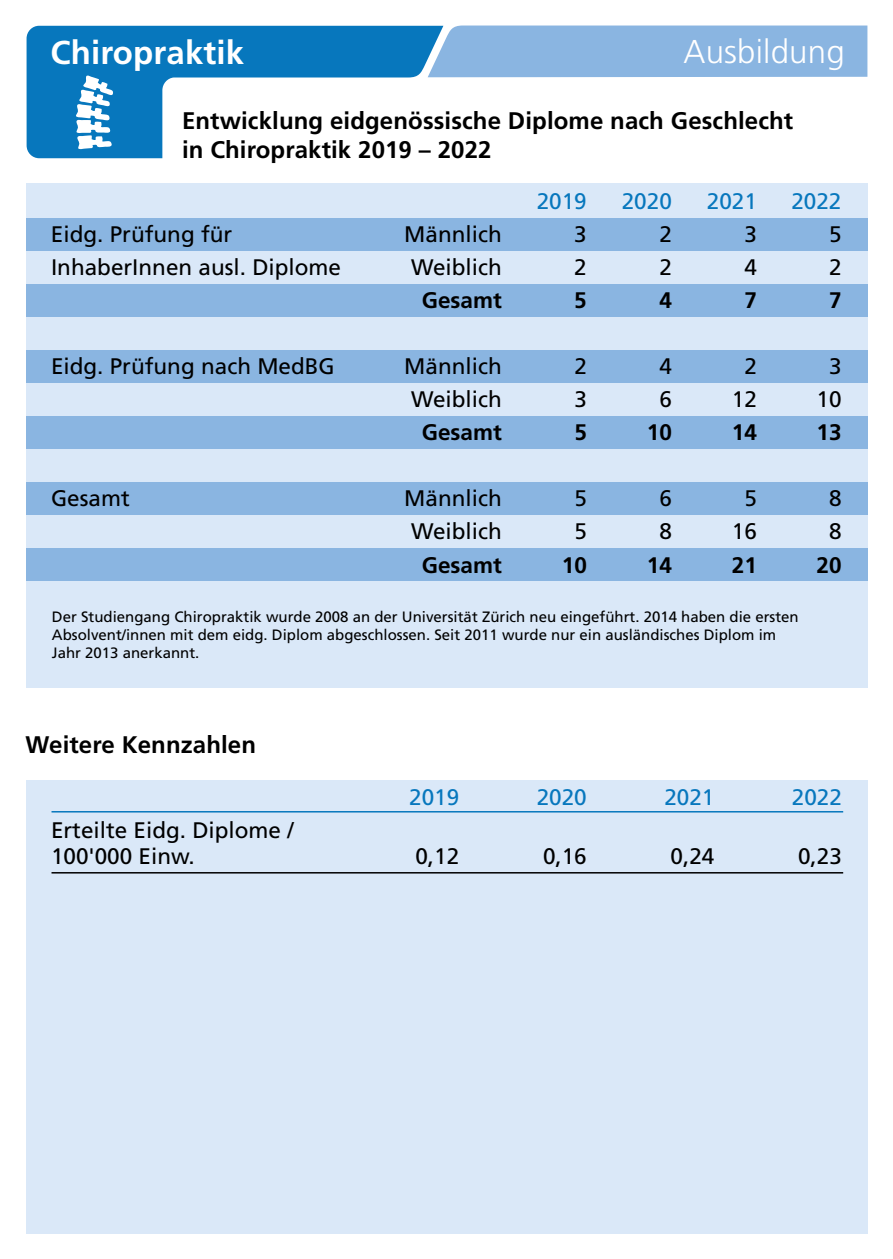
<style>
.page{position:relative;width:893px;height:1259px;background:#fff}
.page>*{position:absolute;margin:0;border:0;box-sizing:border-box;transform-origin:0 0}
.t1{font:700 33px "Frutiger";letter-spacing:.005em;color:#fff}
.t2{font:300 33px "Frutiger";letter-spacing:.005em;color:#fff}
.t3{font:700 24px/28.5px "Frutiger";letter-spacing:.005em;color:#000}
.t4{font:22.5px/25.5px "Frutiger";color:#000}
.t5{font:700 22.5px "Frutiger";color:#000}
.t6{font:22.5px "Frutiger";color:#0777bd}
.t7{font:15px/18px "Frutiger";color:#000}
</style>
<div class="page">
<div style="left:443px;top:26px;width:424px;height:51px;background:#8ab5e1"></div>
<svg style="left:27px;top:26px;width:416px;height:132px;fill:#0777bd"></svg>
<div style="left:27px;top:184px;width:841px;height:504px;background:#dae8f8"></div>
<div style="left:27px;top:218px;width:841px;height:33px;background:#8ab5e1"></div>
<div style="left:27px;top:284px;width:841px;height:33px;background:#8ab5e1"></div>
<div style="left:27px;top:350px;width:841px;height:33px;background:#8ab5e1"></div>
<div style="left:27px;top:416px;width:841px;height:33px;background:#8ab5e1"></div>
<div style="left:27px;top:482px;width:841px;height:33px;background:#8ab5e1"></div>
<div style="left:27px;top:548px;width:841px;height:33px;background:#8ab5e1"></div>
<div style="left:27px;top:780px;width:841px;height:453px;background:#dae8f8"></div>
<hr style="left:52px;top:872px;width:791px;height:1px;background:#000">
<hr style="left:52px;top:811px;width:791px;height:1px;background:#0777bd">
<svg style="left:75px;top:74px;width:38px;height:76px"></svg>
<h1 class="t1" style="left:51px;top:33px;width:195px">Chiropraktik</h1>
<h1 class="t2" style="left:684px;top:33px;width:163px">Ausbildung</h1>
<h2 class="t3" style="left:182px;top:106px;width:613px">Entwicklung eidgenössische Diplome nach Geschlecht in Chiropraktik 2019 – 2022</h2>
<h3 class="t6" style="left:537px;top:188px;width:52px">2019</h3>
<h3 class="t6" style="left:622px;top:188px;width:52px">2020</h3>
<h3 class="t6" style="left:707px;top:188px;width:52px">2021</h3>
<h3 class="t6" style="left:791px;top:188px;width:52px">2022</h3>
<h3 class="t4" style="left:51px;top:222px;width:183px">Eidg. Prüfung für</h3>
<h3 class="t4" style="left:404px;top:222px;width:99px">Männlich</h3>
<h3 class="t4" style="left:574px;top:222px;width:14px">3</h3>
<h3 class="t4" style="left:659px;top:222px;width:14px">2</h3>
<h3 class="t4" style="left:744px;top:222px;width:14px">3</h3>
<h3 class="t4" style="left:829px;top:222px;width:14px">5</h3>
<h3 class="t4" style="left:51px;top:255px;width:292px">InhaberInnen ausl. Diplome</h3>
<h3 class="t4" style="left:411px;top:255px;width:92px">Weiblich</h3>
<h3 class="t4" style="left:574px;top:255px;width:14px">2</h3>
<h3 class="t4" style="left:659px;top:255px;width:14px">2</h3>
<h3 class="t4" style="left:744px;top:255px;width:14px">4</h3>
<h3 class="t4" style="left:829px;top:255px;width:14px">2</h3>
<h3 class="t5" style="left:422px;top:287px;width:82px">Gesamt</h3>
<h3 class="t5" style="left:574px;top:287px;width:14px">5</h3>
<h3 class="t5" style="left:659px;top:287px;width:14px">4</h3>
<h3 class="t5" style="left:744px;top:287px;width:14px">7</h3>
<h3 class="t5" style="left:829px;top:287px;width:14px">7</h3>
<h3 class="t4" style="left:51px;top:354px;width:285px">Eidg. Prüfung nach MedBG</h3>
<h3 class="t4" style="left:404px;top:354px;width:99px">Männlich</h3>
<h3 class="t4" style="left:574px;top:354px;width:14px">2</h3>
<h3 class="t4" style="left:659px;top:354px;width:14px">4</h3>
<h3 class="t4" style="left:744px;top:354px;width:14px">2</h3>
<h3 class="t4" style="left:829px;top:354px;width:14px">3</h3>
<h3 class="t4" style="left:411px;top:387px;width:92px">Weiblich</h3>
<h3 class="t4" style="left:574px;top:387px;width:14px">3</h3>
<h3 class="t4" style="left:659px;top:387px;width:14px">6</h3>
<h3 class="t4" style="left:732px;top:387px;width:27px">12</h3>
<h3 class="t4" style="left:816px;top:387px;width:27px">10</h3>
<h3 class="t5" style="left:422px;top:419px;width:82px">Gesamt</h3>
<h3 class="t5" style="left:574px;top:419px;width:14px">5</h3>
<h3 class="t5" style="left:647px;top:419px;width:27px">10</h3>
<h3 class="t5" style="left:732px;top:419px;width:27px">14</h3>
<h3 class="t5" style="left:816px;top:419px;width:27px">13</h3>
<h3 class="t4" style="left:51px;top:486px;width:80px">Gesamt</h3>
<h3 class="t4" style="left:404px;top:486px;width:99px">Männlich</h3>
<h3 class="t4" style="left:574px;top:486px;width:14px">5</h3>
<h3 class="t4" style="left:659px;top:486px;width:14px">6</h3>
<h3 class="t4" style="left:744px;top:486px;width:14px">5</h3>
<h3 class="t4" style="left:829px;top:486px;width:14px">8</h3>
<h3 class="t4" style="left:411px;top:519px;width:92px">Weiblich</h3>
<h3 class="t4" style="left:574px;top:519px;width:14px">5</h3>
<h3 class="t4" style="left:659px;top:519px;width:14px">8</h3>
<h3 class="t4" style="left:732px;top:519px;width:27px">16</h3>
<h3 class="t4" style="left:829px;top:519px;width:14px">8</h3>
<h3 class="t5" style="left:422px;top:551px;width:82px">Gesamt</h3>
<h3 class="t5" style="left:562px;top:551px;width:27px">10</h3>
<h3 class="t5" style="left:647px;top:551px;width:27px">14</h3>
<h3 class="t5" style="left:732px;top:551px;width:27px">21</h3>
<h3 class="t5" style="left:816px;top:551px;width:27px">20</h3>
<p class="t7" style="left:52px;top:607px;width:748px">Der Studiengang Chiropraktik wurde 2008 an der Universität Zürich neu eingeführt. 2014 haben die ersten<br>Absolvent/innen mit dem eidg. Diplom abgeschlossen. Seit 2011 wurde nur ein ausländisches Diplom im<br>Jahr 2013 anerkannt.</p>
<h2 class="t3" style="left:26px;top:729px;width:232px">Weitere Kennzahlen</h2>
<h3 class="t4" style="left:51px;top:817px;width:244px">Erteilte Eidg. Diplome /<br>100'000 Einw.</h3>
<h3 class="t6" style="left:409px;top:784px;width:52px">2019</h3>
<h3 class="t6" style="left:537px;top:784px;width:52px">2020</h3>
<h3 class="t6" style="left:664px;top:784px;width:52px">2021</h3>
<h3 class="t6" style="left:792px;top:784px;width:52px">2022</h3>
<h3 class="t4" style="left:415px;top:843px;width:45px">0,12</h3>
<h3 class="t4" style="left:543px;top:843px;width:45px">0,16</h3>
<h3 class="t4" style="left:671px;top:843px;width:45px">0,24</h3>
<h3 class="t4" style="left:798px;top:843px;width:45px">0,23</h3>
</div>
